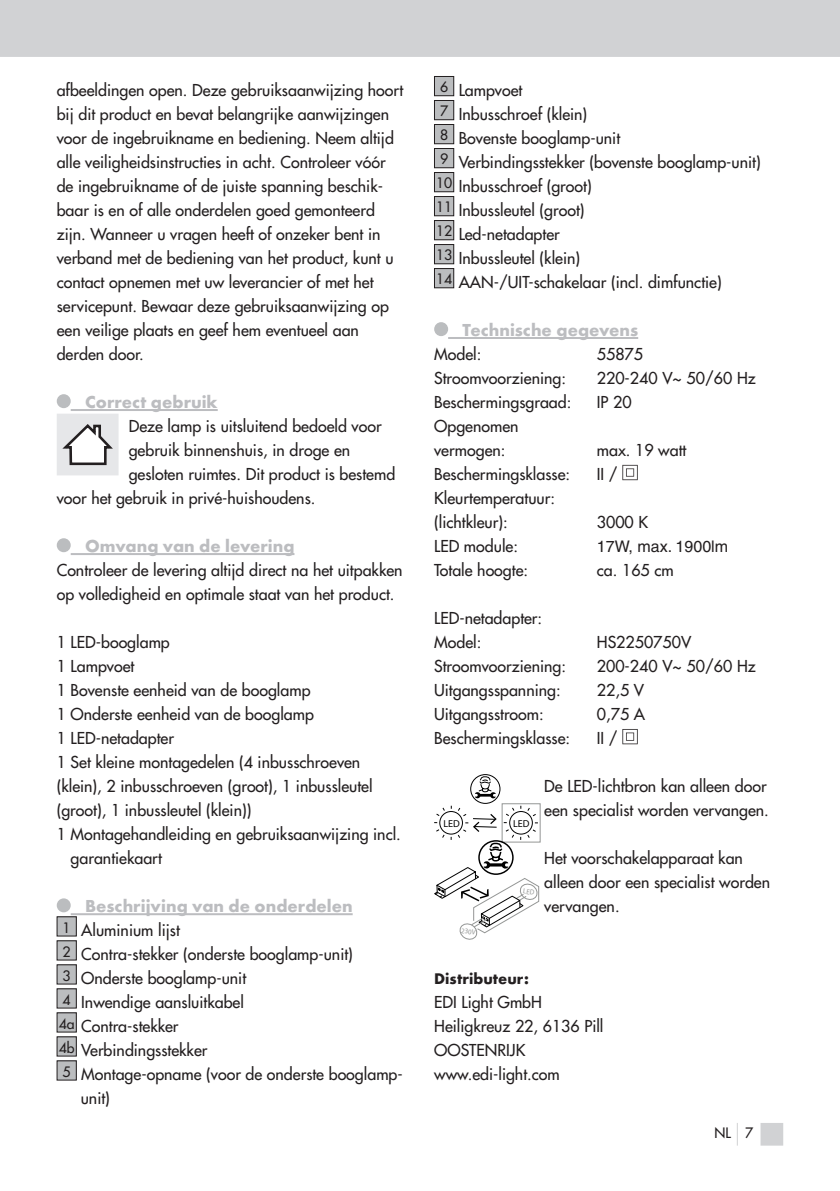
<style>
.page{position:relative;width:840px;height:1191px;background:#fff}
.page>*{position:absolute;margin:0;border:0;box-sizing:border-box;transform-origin:0 0}
.t1{font:700 18px "Futura";color:#bcbdc0}
.t2{font:16px/24px "Futura";color:#231f20}
.t3{font:16px "Helvetica CE";color:#231f20}
.t4{font:700 16px "Futura";color:#231f20}
.t5{font:14px "Futura";color:#231f20}
.t6{font:10px "Myriad Pro";color:#000}
.t7{font:7.2px "Myriad Pro";color:#949695;scale:.95 1}
</style>
<div class="page">
<div style="left:760px;top:1123px;width:22px;height:22px;background:#d1d2d4"></div>
<div style="left:0;top:0;width:839px;height:57px;background:#d1d2d4"></div>
<hr style="left:71px;top:409px;width:146px;height:2px;background:#bcbdc0">
<hr style="left:71px;top:553px;width:223px;height:2px;background:#bcbdc0">
<hr style="left:71px;top:913px;width:281px;height:2px;background:#bcbdc0">
<div style="left:58px;top:395px;width:12px;height:12px;background:#bbbdbf;border-radius:50%"></div>
<div style="left:57px;top:394px;width:14px;height:14px;border:2px solid #bbbdbf;border-radius:50%"></div>
<div style="left:58px;top:415px;width:59px;height:59px;background:#e6e7e9"></div>
<svg style="left:62px;top:424px;width:51px;height:41px"></svg>
<div style="left:57px;top:414px;width:61px;height:61px;border:2px solid #e6e7e9"></div>
<div style="left:58px;top:539px;width:12px;height:12px;background:#bbbdbf;border-radius:50%"></div>
<div style="left:57px;top:538px;width:14px;height:14px;border:2px solid #bbbdbf;border-radius:50%"></div>
<div style="left:58px;top:899px;width:12px;height:12px;background:#bbbdbf;border-radius:50%"></div>
<div style="left:57px;top:898px;width:14px;height:14px;border:2px solid #bbbdbf;border-radius:50%"></div>
<div style="left:57px;top:916px;width:19px;height:20px;background:#bbbdbf"></div>
<div style="left:57px;top:916px;width:20px;height:20px;border:1px solid #231f20"></div>
<div style="left:57px;top:940px;width:19px;height:20px;background:#bbbdbf"></div>
<div style="left:57px;top:940px;width:20px;height:20px;border:1px solid #231f20"></div>
<div style="left:57px;top:964px;width:19px;height:20px;background:#bbbdbf"></div>
<div style="left:57px;top:964px;width:20px;height:20px;border:1px solid #231f20"></div>
<div style="left:57px;top:988px;width:19px;height:20px;background:#bbbdbf"></div>
<div style="left:57px;top:988px;width:20px;height:20px;border:1px solid #231f20"></div>
<div style="left:57px;top:1012px;width:19px;height:20px;background:#bbbdbf"></div>
<div style="left:57px;top:1012px;width:20px;height:20px;border:1px solid #231f20"></div>
<div style="left:57px;top:1036px;width:19px;height:20px;background:#bbbdbf"></div>
<div style="left:57px;top:1036px;width:20px;height:20px;border:1px solid #231f20"></div>
<div style="left:57px;top:1060px;width:19px;height:20px;background:#bbbdbf"></div>
<div style="left:57px;top:1060px;width:20px;height:20px;border:1px solid #231f20"></div>
<hr style="left:448px;top:337px;width:190px;height:2px;background:#bcbdc0">
<div style="left:434px;top:76px;width:19px;height:20px;background:#bbbdbf"></div>
<div style="left:434px;top:76px;width:20px;height:20px;border:1px solid #231f20"></div>
<div style="left:434px;top:100px;width:19px;height:20px;background:#bbbdbf"></div>
<div style="left:434px;top:100px;width:20px;height:20px;border:1px solid #231f20"></div>
<div style="left:434px;top:124px;width:19px;height:20px;background:#bbbdbf"></div>
<div style="left:434px;top:124px;width:20px;height:20px;border:1px solid #231f20"></div>
<div style="left:434px;top:148px;width:19px;height:20px;background:#bbbdbf"></div>
<div style="left:434px;top:148px;width:20px;height:20px;border:1px solid #231f20"></div>
<div style="left:434px;top:172px;width:19px;height:20px;background:#bbbdbf"></div>
<div style="left:434px;top:172px;width:20px;height:20px;border:1px solid #231f20"></div>
<div style="left:434px;top:196px;width:19px;height:20px;background:#bbbdbf"></div>
<div style="left:434px;top:196px;width:20px;height:20px;border:1px solid #231f20"></div>
<div style="left:434px;top:220px;width:19px;height:20px;background:#bbbdbf"></div>
<div style="left:434px;top:220px;width:20px;height:20px;border:1px solid #231f20"></div>
<div style="left:434px;top:244px;width:19px;height:20px;background:#bbbdbf"></div>
<div style="left:434px;top:244px;width:20px;height:20px;border:1px solid #231f20"></div>
<div style="left:434px;top:268px;width:19px;height:20px;background:#bbbdbf"></div>
<div style="left:434px;top:268px;width:20px;height:20px;border:1px solid #231f20"></div>
<div style="left:435px;top:323px;width:12px;height:12px;background:#bbbdbf;border-radius:50%"></div>
<div style="left:434px;top:322px;width:14px;height:14px;border:2px solid #bbbdbf;border-radius:50%"></div>
<svg style="left:622px;top:465px;width:15px;height:15px"></svg>
<svg style="left:622px;top:729px;width:15px;height:15px"></svg>
<svg style="left:434px;top:774px;width:105px;height:166px"></svg>
<p class="t2" style="left:57px;top:78px;width:348px">afbeeldingen open. Deze gebruiksaanwijzing hoort bij dit product en bevat belangrijke aanwijzingen voor de ingebruikname en bediening. Neem altijd alle veiligheidsinstructies in acht. Controleer vóór de ingebruikname of de juiste spanning beschik&shy;baar is en of alle onderdelen goed gemonteerd zijn. Wanneer u vragen heeft of onzeker bent in verband met de bediening van het product, kunt u contact opnemen met uw leverancier of met het servicepunt. Bewaar deze gebruiksaanwijzing op een veilige plaats en geef hem eventueel aan derden door.</p>
<p class="t1" style="left:85px;top:389px;width:134px">Correct gebruik</p>
<p class="t2" style="left:129px;top:414px;width:254px">Deze lamp is uitsluitend bedoeld voor</p>
<p class="t2" style="left:129px;top:438px;width:223px">gebruik binnenshuis, in droge en</p>
<p class="t2" style="left:129px;top:462px;width:268px">gesloten ruimtes. Dit product is bestemd</p>
<p class="t2" style="left:57px;top:486px;width:260px">voor het gebruik in privé-huishoudens.</p>
<p class="t1" style="left:85px;top:533px;width:211px">Omvang van de levering</p>
<p class="t2" style="left:57px;top:558px;width:347px">Controleer de levering altijd direct na het uitpakken op volledigheid en optimale staat van het product.</p>
<p class="t2" style="left:57px;top:630px;width:114px">1 LED-booglamp</p>
<p class="t2" style="left:57px;top:654px;width:79px">1 Lampvoet</p>
<p class="t2" style="left:57px;top:678px;width:255px">1 Bovenste eenheid van de booglamp</p>
<p class="t2" style="left:57px;top:702px;width:258px">1 Onderste eenheid van de booglamp</p>
<p class="t2" style="left:57px;top:726px;width:119px">1 LED-netadapter</p>
<p class="t2" style="left:57px;top:750px;width:305px">1 Set kleine montagedelen (4 inbusschroeven</p>
<p class="t2" style="left:57px;top:774px;width:317px">(klein), 2 inbusschroeven (groot), 1 inbussleutel</p>
<p class="t2" style="left:57px;top:798px;width:196px">(groot), 1 inbussleutel (klein))</p>
<p class="t2" style="left:57px;top:822px;width:345px">1 Montagehandleiding en gebruiksaanwijzing incl.</p>
<p class="t2" style="left:71px;top:846px;width:93px">garantiekaart</p>
<p class="t1" style="left:85px;top:893px;width:269px">Beschrijving van de onderdelen</p>
<p class="t2" style="left:63px;top:918px;width:119px"><sup>1</sup> Aluminium lijst</p>
<p class="t2" style="left:63px;top:942px;width:291px"><sup>2</sup> Contra-stekker (onderste booglamp-unit)</p>
<p class="t2" style="left:63px;top:966px;width:185px"><sup>3</sup> Onderste booglamp-unit</p>
<p class="t2" style="left:63px;top:990px;width:183px"><sup>4</sup> Inwendige aansluitkabel</p>
<p class="t2" style="left:59px;top:1014px;width:121px"><sup>4a</sup> Contra-stekker</p>
<p class="t2" style="left:59px;top:1038px;width:150px"><sup>4b</sup> Verbindingsstekker</p>
<p class="t2" style="left:63px;top:1062px;width:341px"><sup>5</sup> Montage-opname (voor de onderste booglamp-</p>
<p class="t2" style="left:81px;top:1086px;width:31px">unit)</p>
<p class="t2" style="left:436px;top:78px;width:326px"><sup>6</sup> Lampvoet<br><sup>7</sup> Inbusschroef (klein)<br><sup>8</sup> Bovenste booglamp-unit<br><sup>9</sup> Verbindingsstekker (bovenste booglamp-unit)<br><sup>10</sup> Inbusschroef (groot)<br><sup>11</sup> Inbussleutel (groot)<br><sup>12</sup> Led-netadapter<br><sup>13</sup> Inbussleutel (klein)<br><sup>14</sup> AAN-/UIT-schakelaar (incl. dimfunctie)</p>
<p class="t1" style="left:462px;top:317px;width:177px">Technische gegevens</p>
<p class="t2" style="left:434px;top:342px;width:49px">Model:</p>
<p class="t2" style="left:596px;top:342px;width:48px">55875</p>
<p class="t2" style="left:434px;top:366px;width:133px">Stroomvoorziening:</p>
<p class="t2" style="left:596px;top:366px;width:160px">220-240 V~ 50/60 Hz</p>
<p class="t2" style="left:434px;top:390px;width:139px">Beschermingsgraad:</p>
<p class="t2" style="left:596px;top:390px;width:36px">IP 20</p>
<p class="t2" style="left:434px;top:414px;width:86px">Opgenomen vermogen:</p>
<p class="t2" style="left:596px;top:438px;width:91px">max. 19 watt</p>
<p class="t2" style="left:434px;top:462px;width:137px">Beschermingsklasse:</p>
<p class="t2" style="left:596px;top:462px;width:22px">II /</p>
<p class="t2" style="left:434px;top:486px;width:122px">Kleurtemperatuur: (lichtkleur):</p>
<p class="t2" style="left:596px;top:510px;width:53px">3000 K</p>
<p class="t2" style="left:434px;top:534px;width:85px">LED module:</p>
<p class="t3" style="left:596px;top:537px;width:133px">17W, max. 1900lm</p>
<p class="t2" style="left:434px;top:558px;width:95px">Totale hoogte:</p>
<p class="t2" style="left:596px;top:558px;width:78px">ca. 165 cm</p>
<p class="t2" style="left:434px;top:606px;width:109px">LED-netadapter:<br>Model:</p>
<p class="t2" style="left:596px;top:630px;width:96px">HS2250750V</p>
<p class="t2" style="left:434px;top:654px;width:133px">Stroomvoorziening:</p>
<p class="t2" style="left:596px;top:654px;width:160px">200-240 V~ 50/60 Hz</p>
<p class="t2" style="left:434px;top:678px;width:128px">Uitgangsspanning:</p>
<p class="t2" style="left:596px;top:678px;width:49px">22,5 V</p>
<p class="t2" style="left:434px;top:702px;width:111px">Uitgangsstroom:</p>
<p class="t2" style="left:596px;top:702px;width:50px">0,75 A</p>
<p class="t2" style="left:434px;top:726px;width:137px">Beschermingsklasse:</p>
<p class="t2" style="left:596px;top:726px;width:22px">II /</p>
<p class="t6" style="left:443px;top:817px;width:18px">LED</p>
<p class="t6" style="left:513px;top:817px;width:18px">LED</p>
<p class="t7" style="left:462px;top:926px;width:17px;rotate:9deg">230V</p>
<p class="t2" style="left:544px;top:774px;width:226px">De LED-lichtbron kan alleen door een specialist worden vervangen.</p>
<p class="t2" style="left:544px;top:846px;width:227px">Het voorschakelapparaat kan alleen door een specialist worden vervangen.</p>
<p class="t4" style="left:434px;top:967px;width:96px">Distributeur:</p>
<p class="t2" style="left:434px;top:990px;width:171px">EDI Light GmbH<br>Heiligkreuz 22, 6136 Pill<br>OOSTENRIJK www.edi-light.com</p>
<p class="t5" style="left:714px;top:1123px;width:40px">NL 7</p>
</div>
